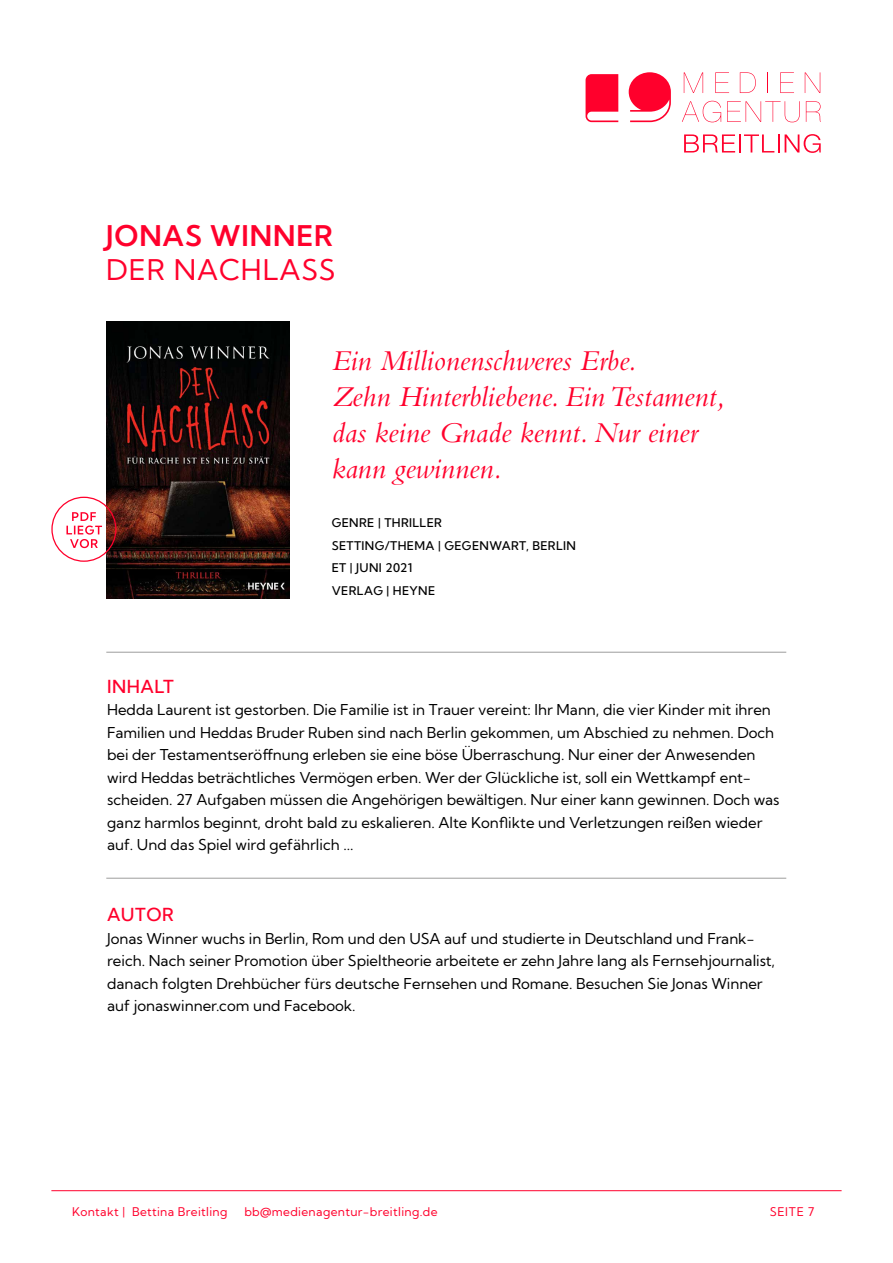
<style>
.page{position:relative;width:893px;height:1263px;background:#fff}
.page>*{position:absolute;margin:0;border:0;box-sizing:border-box;transform-origin:0 0}
.t1{font:italic 30px/36px "Bembo Std";color:#ff002c}
.t2{font:600 28.5px "Kumbh Sans";letter-spacing:.03em;color:#ff002c}
.t3{font:28.5px "Kumbh Sans";letter-spacing:.03em;color:#ff002c}
.t4{font:500 18px "Kumbh Sans";letter-spacing:.03em;color:#ff002c}
.t5{font:15px/22.5px "Kumbh Sans";color:#000}
.t6{font:500 12px/22.5px "Kumbh Sans";letter-spacing:.03em;color:#000}
.t7{font:12px "Kumbh Sans";letter-spacing:.03em;color:#ff002c}
</style>
<div class="page">
<hr style="left:51px;top:1190px;width:791px;height:1px;background:#ff002c">
<svg style="left:586px;top:74px;width:32px;height:48px"></svg>
<svg style="left:629px;top:72px;width:42px;height:50px"></svg>
<svg style="left:684px;top:72px;width:19px;height:21px"></svg>
<svg style="left:715px;top:72px;width:14px;height:21px"></svg>
<svg style="left:740px;top:72px;width:16px;height:21px"></svg>
<svg style="left:767px;top:72px;width:1px;height:21px"></svg>
<svg style="left:780px;top:72px;width:14px;height:21px"></svg>
<svg style="left:805px;top:72px;width:15px;height:21px"></svg>
<svg style="left:682px;top:101px;width:39px;height:21px"></svg>
<svg style="left:727px;top:101px;width:73px;height:21px"></svg>
<svg style="left:806px;top:101px;width:15px;height:21px"></svg>
<svg style="left:684px;top:134px;width:95px;height:18px"></svg>
<svg style="left:785px;top:134px;width:36px;height:19px"></svg>
<img style="left:106px;top:321px;width:183px;height:277px">
<div style="left:51px;top:497px;width:66px;height:65px;border:1px solid #ff002c;border-radius:50%"></div>
<svg style="left:66px;top:512px;width:36px;height:36px"></svg>
<hr style="left:106px;top:652px;width:680px;height:1px;background:#9d9d9c">
<hr style="left:106px;top:878px;width:680px;height:1px;background:#9d9d9c">
<h2 class="t2" style="left:106px;top:218px;width:228px">JONAS WINNER</h2>
<h2 class="t3" style="left:106px;top:252px;width:230px">DER NACHLASS</h2>
<h1 class="t1" style="left:332px;top:342px;width:395px">Ein Millionenschweres Erbe.<br>Zehn Hinterbliebene. Ein Testament, das keine Gnade kennt. Nur einer kann gewinnen.</h1>
<p class="t6" style="left:332px;top:511px;width:246px">GENRE | THRILLER<br>SETTING/THEMA | GEGENWART, BERLIN<br>ET | JUNI 2021<br>VERLAG | HEYNE</p>
<p class="t4" style="left:107px;top:675px;width:68px">INHALT</p>
<p class="t5" style="left:107px;top:699px;width:674px">Hedda Laurent ist gestorben. Die Familie ist in Trauer vereint: Ihr Mann, die vier Kinder mit ihren Familien und Heddas Bruder Ruben sind nach Berlin gekommen, um Abschied zu nehmen. Doch bei der Testamentseröffnung erleben sie eine böse Überraschung. Nur einer der Anwesenden wird Heddas beträchtliches Vermögen erben. Wer der Glückliche ist, soll ein Wettkampf ent&shy;scheiden. 27 Aufgaben müssen die Angehörigen bewältigen. Nur einer kann gewinnen. Doch was ganz harmlos beginnt, droht bald zu eskalieren. Alte Konflikte und Verletzungen reißen wieder auf. Und das Spiel wird gefährlich ...</p>
<p class="t4" style="left:107px;top:904px;width:68px">AUTOR</p>
<p class="t5" style="left:107px;top:927px;width:669px">Jonas Winner wuchs in Berlin, Rom und den USA auf und studierte in Deutschland und Frank&shy;reich. Nach seiner Promotion über Spieltheorie arbeitete er zehn Jahre lang als Fernsehjournalist, danach folgten Drehbücher fürs deutsche Fernsehen und Romane. Besuchen Sie Jonas Winner auf jonaswinner.com und Facebook.</p>
<p class="t7" style="left:72px;top:1204px;width:157px">Kontakt | Bettina Breitling</p>
<p class="t7" style="left:244px;top:1204px;width:195px">bb@medienagentur-breitling.de</p>
<p class="t7" style="left:770px;top:1204px;width:46px">SEITE 7</p>
</div>
